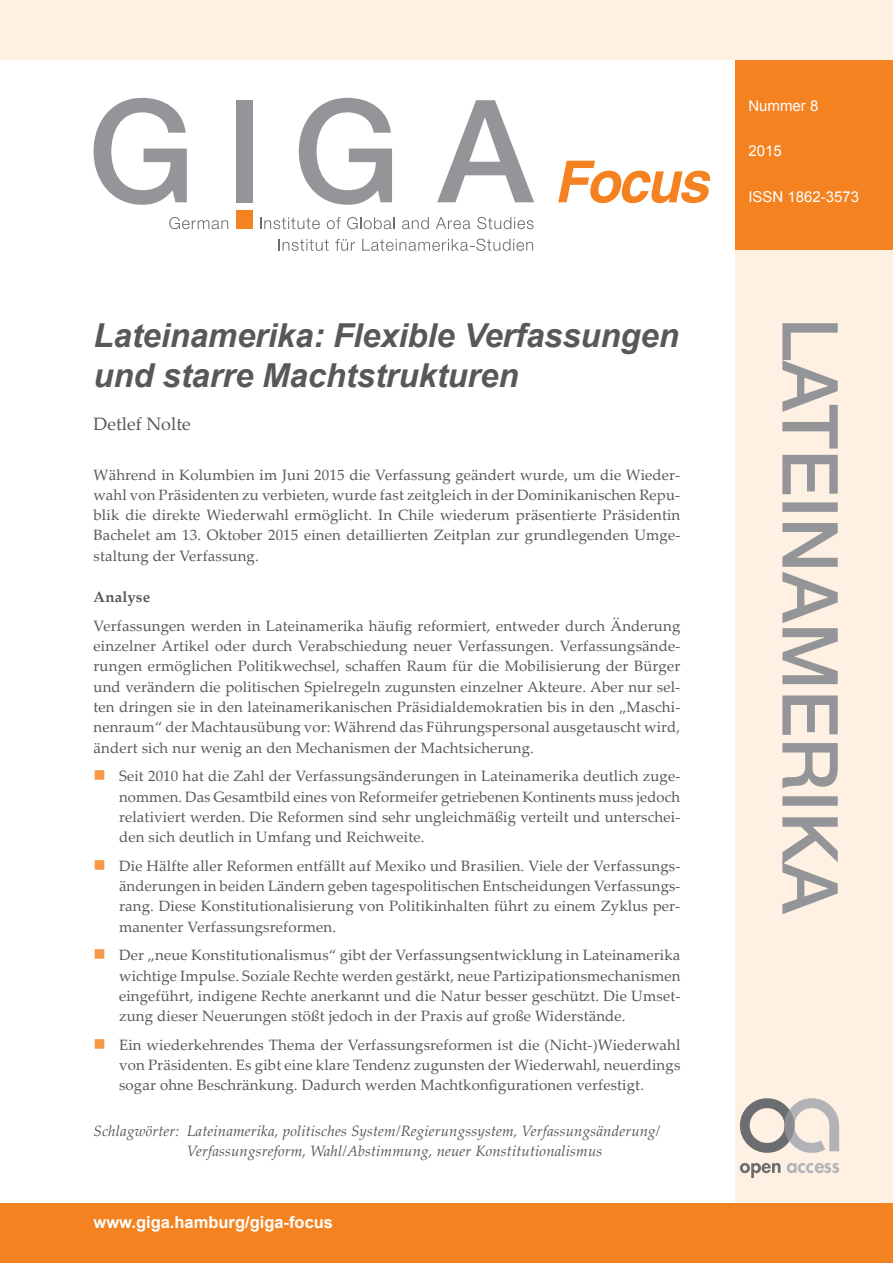
<style>
.page{position:relative;width:893px;height:1263px;background:#fff}
.page>*{position:absolute;margin:0;border:0;box-sizing:border-box;transform-origin:0 0}
.t1{font:italic 700 33px/39.6px "Arial";letter-spacing:-.005em;color:#57585a}
.t2{font:18px "Palatino Linotype";color:#57585a}
.t3{font:700 16.5px "Arial";color:#fff}
.t4{font:15px/20.2px "Palatino Linotype";letter-spacing:.01em;color:#57585a;text-align:justify}
.t5{font:italic 15px/20.2px "Palatino Linotype";letter-spacing:.01em;color:#57585a}
.t6{font:15px "Arial";color:#fff}
.t7{font:700 15px "Palatino Linotype";letter-spacing:.01em;color:#57585a}
</style>
<div class="page">
<div style="left:736px;top:60px;width:157px;height:207px;background:#f58220"></div>
<div style="left:736px;top:251px;width:157px;height:1012px;background:#fef0e2"></div>
<div style="left:0;top:1203px;width:893px;height:60px;background:#f58220"></div>
<svg style="left:782px;top:323px;width:56px;height:591px"></svg>
<div style="left:0;top:0;width:893px;height:60px;background:#fef0e2"></div>
<svg style="left:278px;top:239px;width:51px;height:12px"></svg>
<svg style="left:335px;top:239px;width:20px;height:12px"></svg>
<svg style="left:362px;top:239px;width:171px;height:12px"></svg>
<svg style="left:169px;top:217px;width:59px;height:12px"></svg>
<svg style="left:260px;top:217px;width:60px;height:12px"></svg>
<svg style="left:327px;top:217px;width:14px;height:12px"></svg>
<svg style="left:347px;top:217px;width:47px;height:12px"></svg>
<svg style="left:402px;top:217px;width:27px;height:12px"></svg>
<svg style="left:436px;top:217px;width:34px;height:12px"></svg>
<svg style="left:477px;top:217px;width:57px;height:12px"></svg>
<div style="left:236px;top:100px;width:17px;height:102px;background:#939598"></div>
<svg style="left:94px;top:98px;width:93px;height:107px"></svg>
<svg style="left:299px;top:98px;width:93px;height:107px"></svg>
<svg style="left:437px;top:100px;width:97px;height:102px"></svg>
<div style="left:236px;top:211px;width:17px;height:18px;background:#f58220"></div>
<svg style="left:558px;top:161px;width:153px;height:42px"></svg>
<svg style="left:740px;top:1098px;width:99px;height:55px"></svg>
<svg style="left:740px;top:1163px;width:41px;height:15px"></svg>
<svg style="left:787px;top:1163px;width:52px;height:10px"></svg>
<h1 class="t1" style="left:94px;top:317px;width:587px">Lateinamerika: Flexible Verfassungen und starre Machtstrukturen</h1>
<p class="t2" style="left:94px;top:411px;width:99px">Detlef Nolte</p>
<p class="t4" style="left:94px;top:464px;width:588px">Während in Kolumbien im Juni 2015 die Verfassung geändert wurde, um die Wieder&shy;wahl von Präsidenten zu verbieten, wurde fast zeitgleich in der Dominikanischen Repu&shy;blik die direkte Wiederwahl ermöglicht. In Chile wiederum präsentierte Präsidentin Bachelet am 13. Oktober 2015 einen detaillierten Zeitplan zur grundlegenden Umge&shy;staltung der Verfassung.</p>
<p class="t7" style="left:94px;top:586px;width:58px">Analyse</p>
<p class="t4" style="left:94px;top:615px;width:588px">Verfassungen werden in Lateinamerika häufig reformiert, entweder durch Änderung einzelner Artikel oder durch Verabschiedung neuer Verfassungen. Verfassungsände&shy;rungen ermöglichen Politikwechsel, schaffen Raum für die Mobilisierung der Bürger und verändern die politischen Spielregeln zugunsten einzelner Akteure. Aber nur sel&shy;ten dringen sie in den lateinamerikanischen Präsidialdemokratien bis in den „Maschi&shy;nenraum“ der Machtausübung vor: Während das Führungspersonal ausgetauscht wird, ändert sich nur wenig an den Mechanismen der Machtsicherung.</p>
<p class="t4" style="left:119px;top:765px;width:563px">Seit 2010 hat die Zahl der Verfassungsänderungen in Lateinamerika deutlich zuge&shy;nommen. Das Gesamtbild eines von Reformeifer getriebenen Kontinents muss jedoch relativiert werden. Die Reformen sind sehr ungleichmäßig verteilt und unterschei&shy;den sich deutlich in Umfang und Reichweite.</p>
<p class="t4" style="left:119px;top:855px;width:563px">Die Hälfte aller Reformen entfällt auf Mexiko und Brasilien. Viele der Verfassungs&shy;änderungen in beiden Ländern geben tagespolitischen Entscheidungen Verfassungs&shy;rang. Diese Konstitutionalisierung von Politikinhalten führt zu einem Zyklus per&shy;manenter Verfassungsreformen.</p>
<p class="t4" style="left:119px;top:944px;width:563px">Der „neue Konstitutionalismus“ gibt der Verfassungsentwicklung in Lateinamerika wichtige Impulse. Soziale Rechte werden gestärkt, neue Partizipationsmechanismen eingeführt, indigene Rechte anerkannt und die Natur besser geschützt. Die Umset&shy;zung dieser Neuerungen stößt jedoch in der Praxis auf große Widerstände.</p>
<p class="t4" style="left:119px;top:1034px;width:563px">Ein wiederkehrendes Thema der Verfassungsreformen ist die (Nicht-)Wiederwahl von Präsidenten. Es gibt eine klare Tendenz zugunsten der Wiederwahl, neuerdings sogar ohne Beschränkung. Dadurch werden Machtkonfigurationen verfestigt.</p>
<p class="t5" style="left:187px;top:1120px;width:475px;text-indent:-94px">Schlagwörter: Lateinamerika, politisches System/Regierungssystem, Verfassungsänderung/<br>Verfassungsreform, Wahl/Abstimmung, neuer Konstitutionalismus</p>
<p class="t3" style="left:94px;top:1211px;width:241px">www.giga.hamburg/giga-focus</p>
<p class="t6" style="left:748px;top:96px;width:72px">Nummer 8</p>
<p class="t6" style="left:748px;top:141px;width:35px">2015</p>
<p class="t6" style="left:748px;top:187px;width:112px">ISSN 1862-3573</p>
</div>
